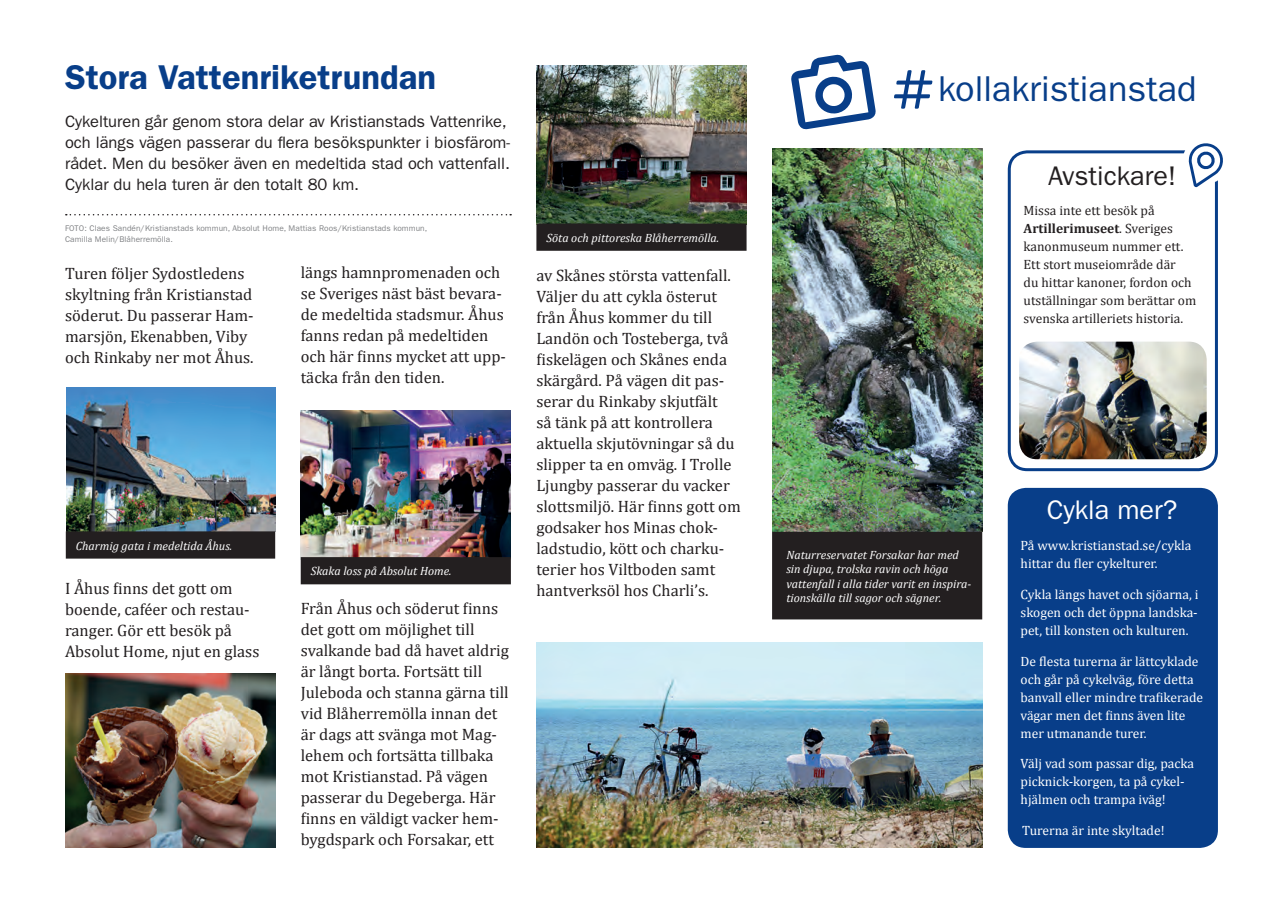
<style>
.page{position:relative;width:1283px;height:913px;background:#fff}
.page>*{position:absolute;margin:0;border:0;box-sizing:border-box;transform-origin:0 0}
.t1{font:36px "ITC Franklin Gothic Std";color:#083e89}
.t2{font:600 34.5px "ITC Franklin Gothic Std";color:#083e89}
.t3{font:27px "ITC Franklin Gothic Std";color:#231f20}
.t4{font:27px "ITC Franklin Gothic Std";color:#fff}
.t5{font:16.5px/21px "Cambria";color:#231f20}
.t6{font:16.5px/21px "ITC Franklin Gothic Std";color:#231f20}
.t7{font:13.5px/18px "Cambria";color:#fff}
.t8{font:13.5px/18px "Cambria";color:#231f20}
.t9{font:italic 12px/14.4px "Cambria";color:#fff}
.t10{font:8.25px/10.5px "ITC Franklin Gothic Std";letter-spacing:.01em;color:#808285}
.s1{font-weight:700}
</style>
<div class="page">
<svg style="left:791px;top:54px;width:85px;height:76px"></svg>
<div style="left:1007px;top:150px;width:210px;height:321px;border:3px solid #083e89;border-radius:18px"></div>
<div style="left:1007px;top:488px;width:210px;height:359px;background:#083e89;border-radius:18px"></div>
<img style="left:65px;top:673px;width:210px;height:174px">
<img style="left:536px;top:642px;width:446px;height:205px">
<img style="left:772px;top:148px;width:210px;height:383px">
<img style="left:536px;top:65px;width:210px;height:158px">
<img style="left:66px;top:387px;width:209px;height:144px">
<div style="left:67px;top:532px;width:207px;height:25px;background:#231f20"></div>
<div style="left:66px;top:531px;width:209px;height:27px;border:2px solid #231f20"></div>
<img style="left:300px;top:410px;width:211px;height:149px">
<div style="left:301px;top:558px;width:209px;height:25px;background:#231f20"></div>
<div style="left:301px;top:557px;width:210px;height:27px;border:2px solid #231f20"></div>
<div style="left:537px;top:224px;width:208px;height:26px;background:#231f20"></div>
<div style="left:536px;top:223px;width:210px;height:28px;border:2px solid #231f20"></div>
<div style="left:772px;top:532px;width:209px;height:86px;background:#231f20"></div>
<div style="left:772px;top:531px;width:210px;height:88px;border:2px solid #231f20"></div>
<img style="left:1019px;top:341px;width:187px;height:118px">
<svg style="left:66px;top:214px;width:445px;height:1px"></svg>
<svg style="left:894px;top:70px;width:39px;height:39px"></svg>
<svg style="left:1179px;top:143px;width:44px;height:45px"></svg>
<h2 class="t2" style="left:65px;top:56px;width:372px">Stora Vattenriketrundan</h2>
<p class="t6" style="left:65px;top:111px;width:446px">Cykelturen går genom stora delar av Kristianstads Vattenrike, och längs vägen passerar du flera besökspunkter i biosfärom&shy;rådet. Men du besöker även en medeltida stad och vattenfall.<br>Cyklar du hela turen är den totalt 80 km.</p>
<p class="t10" style="left:65px;top:223px;width:364px">FOTO: Claes Sandén/Kristianstads kommun, Absolut Home, Mattias Roos/Kristianstads kommun,<br>Camilla Melin/Blåherremölla.</p>
<p class="t5" style="left:65px;top:263px;width:190px">Turen följer Sydostledens skyltning från Kristianstad söderut. Du passerar Ham&shy;marsjön, Ekenabben, Viby och Rinkaby ner mot Åhus.</p>
<p class="t5" style="left:301px;top:262px;width:207px">längs hamnpromenaden och se Sveriges näst bäst bevara&shy;de medeltida stadsmur. Åhus fanns redan på medeltiden och här finns mycket att upp&shy;täcka från den tiden.</p>
<p class="t9" style="left:76px;top:538px;width:158px">Charmig gata i medeltida Åhus.</p>
<p class="t5" style="left:65px;top:578px;width:196px">I Åhus finns det gott om boende, caféer och restau&shy;ranger. Gör ett besök på<br>Absolut Home, njut en glass</p>
<p class="t9" style="left:311px;top:563px;width:142px">Skaka loss på Absolut Home.</p>
<p class="t5" style="left:301px;top:598px;width:210px">Från Åhus och söderut finns det gott om möjlighet till svalkande bad då havet aldrig är långt borta. Fortsätt till<br>Juleboda och stanna gärna till vid Blåherremölla innan det är dags att svänga mot Mag&shy;lehem och fortsätta tillbaka mot Kristianstad. På vägen passerar du Degeberga. Här finns en väldigt vacker hem&shy;bygdspark och Forsakar, ett</p>
<p class="t9" style="left:546px;top:230px;width:174px">Söta och pittoreska Blåherremölla.</p>
<p class="t5" style="left:536px;top:264px;width:206px">av Skånes största vattenfall.<br>Väljer du att cykla österut från Åhus kommer du till<br>Landön och Tosteberga, två fiskelägen och Skånes enda skärgård. På vägen dit pas&shy;serar du Rinkaby skjutfält<br>så tänk på att kontrollera aktuella skjutövningar så du slipper ta en omväg. I Trolle<br>Ljungby passerar du vacker slottsmiljö. Här finns gott om godsaker hos Minas chok&shy;ladstudio, kött och charku&shy;terier hos Viltboden samt hantverksöl hos Charli’s.</p>
<h1 class="t1" style="left:938px;top:69px;width:260px">kollakristianstad</h1>
<h3 class="t3" style="left:1048px;top:160px;width:129px">Avstickare!</h3>
<p class="t8" style="left:1023px;top:202px;width:174px">Missa inte ett besök på<br><span class="s1">Artillerimuseet</span>. Sveriges kanonmuseum nummer ett.<br>Ett stort museiområde där<br>du hittar kanoner, fordon och utställningar som berättar om svenska artilleriets historia.</p>
<p class="t9" style="left:786px;top:547px;width:186px">Naturreservatet Forsakar har med sin djupa, trolska ravin och höga vattenfall i alla tider varit en inspira&shy;tionskälla till sagor och sägner.</p>
<h3 class="t4" style="left:1046px;top:494px;width:132px">Cykla mer?</h3>
<p class="t7" style="left:1020px;top:536px;width:172px">På www.kristianstad.se/cykla hittar du fler cykelturer.</p>
<p class="t7" style="left:1020px;top:585px;width:179px;text-align:justify">Cykla längs havet och sjöarna, i skogen och det öppna landska&shy;pet, till konsten och kulturen.</p>
<p class="t7" style="left:1020px;top:651px;width:184px">De flesta turerna är lättcyklade och går på cykelväg, före detta banvall eller mindre trafikerade vägar men det finns även lite mer utmanande turer.</p>
<p class="t7" style="left:1020px;top:754px;width:175px">Välj vad som passar dig, packa picknick-korgen, ta på cykel&shy;hjälmen och trampa iväg!</p>
<p class="t7" style="left:1022px;top:821px;width:144px">Turerna är inte skyltade!</p>
</div>
